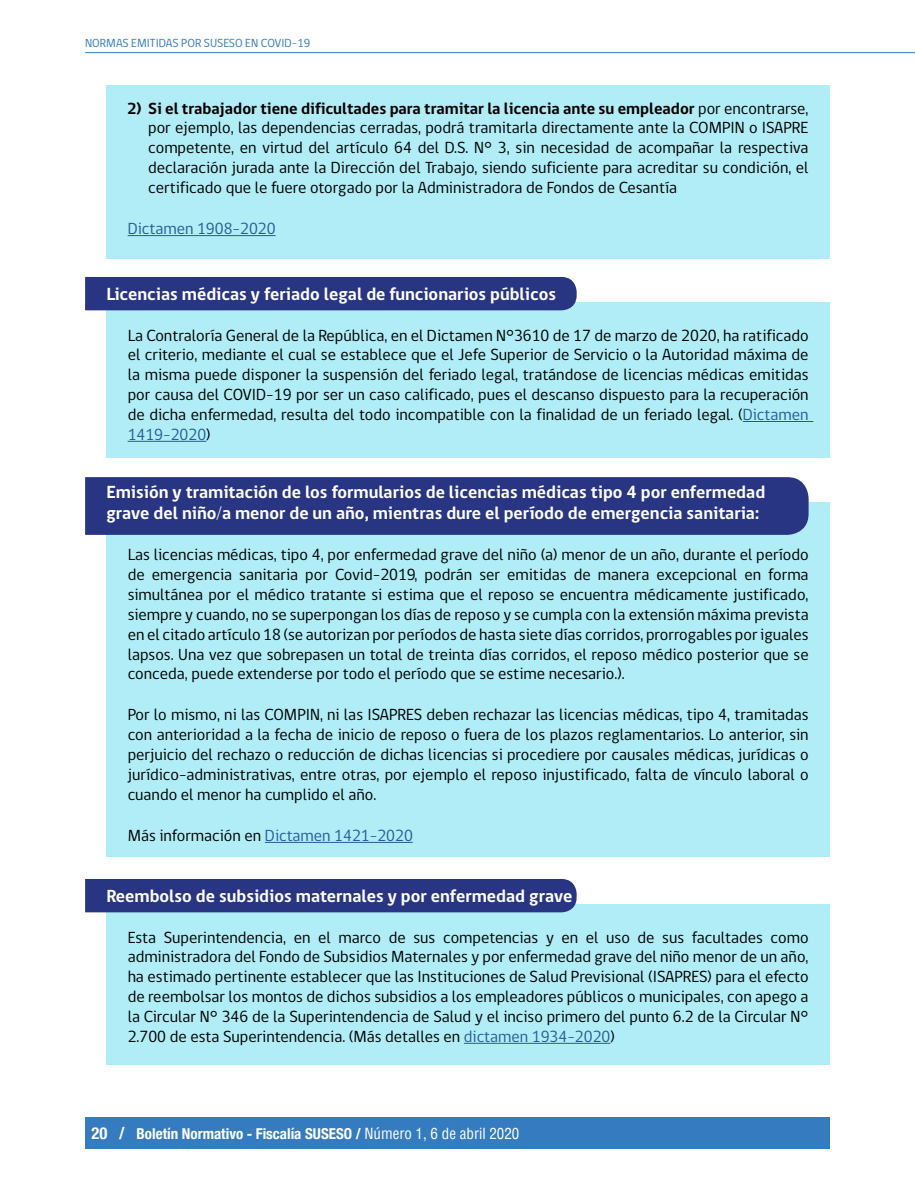
<style>
.page{position:relative;width:915px;height:1187px;background:#fff}
.page>*{position:absolute;margin:0;border:0;box-sizing:border-box;transform-origin:0 0}
.t1{font:700 18px/21.6px "gob CL";color:#fff}
.t2{font:16.5px/19.8px "gob CL";color:#000;text-align:justify}
.t3{font:16.5px "gob CL";color:#275b9b}
.t4{font:700 condensed 15px "Helvetica Neue";color:#fff}
.t5{font:12px "gob CL";color:#357bbf}
.s1{font-weight:700}
.s2{color:#275b9b}
.s3{color:#000}
.s4{font-size:16.5px}
.s5{font-family:"Helvetica";font-weight:400}
</style>
<div class="page">
<div style="left:85px;top:1116px;width:744px;height:32px;background:#357bbf"></div>
<hr style="left:85px;top:52px;width:829px;height:1px;background:#357bbf">
<div style="left:106px;top:85px;width:723px;height:174px;background:#b0edf7"></div>
<div style="left:106px;top:302px;width:723px;height:156px;background:#b0edf7"></div>
<div style="left:85px;top:277px;width:491px;height:33px;background:#283583"></div>
<hr style="left:742px;top:421px;width:71px;height:1px;background:#275b9b">
<hr style="left:128px;top:441px;width:78px;height:1px;background:#275b9b">
<div style="left:106px;top:502px;width:723px;height:354px;background:#b0edf7"></div>
<div style="left:85px;top:477px;width:723px;height:58px;background:#283583"></div>
<hr style="left:265px;top:841px;width:148px;height:1px;background:#275b9b">
<div style="left:106px;top:904px;width:723px;height:160px;background:#b0edf7"></div>
<div style="left:85px;top:879px;width:491px;height:33px;background:#283583"></div>
<hr style="left:464px;top:1042px;width:146px;height:1px;background:#275b9b">
<hr style="left:128px;top:235px;width:147px;height:1px;background:#275b9b">
<p class="t5" style="left:85px;top:35px;width:227px">NORMAS EMITIDAS POR SUSESO EN COVID-19</p>
<p class="t2" style="left:148px;top:99px;width:661px;text-indent:-21px"><span class="s1">2) Si el trabajador tiene dificultades para tramitar la licencia ante su empleador</span> por encontrarse, por ejemplo, las dependencias cerradas, podrá tramitarla directamente ante la COMPIN o ISAPRE competente, en virtud del artículo 64 del D.S. N° 3, sin necesidad de acompañar la respectiva declaración jurada ante la Dirección del Trabajo, siendo suficiente para acreditar su condición, el certificado que le fuere otorgado por la Administradora de Fondos de Cesantía</p>
<p class="t3" style="left:128px;top:217px;width:149px">Dictamen 1908-2020</p>
<p class="t1" style="left:106px;top:283px;width:451px">Licencias médicas y feriado legal de funcionarios públicos</p>
<p class="t2" style="left:128px;top:325px;width:682px">La Contraloría General de la República, en el Dictamen N°3610 de 17 de marzo de 2020, ha ratificado el criterio, mediante el cual se establece que el Jefe Superior de Servicio o la Autoridad máxima de la misma puede disponer la suspensión del feriado legal, tratándose de licencias médicas emitidas por causa del COVID-19 por ser un caso calificado, pues el descanso dispuesto para la recuperación de dicha enfermedad, resulta del todo incompatible con la finalidad de un feriado legal. (<span class="s2">Dictamen 1419-2020</span>)</p>
<p class="t1" style="left:106px;top:481px;width:660px">Emisión y tramitación de los formularios de licencias médicas tipo 4 por enfermedad grave del niño/a menor de un año, mientras dure el período de emergencia sanitaria:</p>
<p class="t2" style="left:128px;top:545px;width:682px">Las licencias médicas, tipo 4, por enfermedad grave del niño (a) menor de un año, durante el período de emergencia sanitaria por Covid-2019, podrán ser emitidas de manera excepcional en forma simultánea por el médico tratante si estima que el reposo se encuentra médicamente justificado, siempre y cuando, no se superpongan los días de reposo y se cumpla con la extensión máxima prevista en el citado artículo 18 (se autorizan por períodos de hasta siete días corridos, prorrogables por iguales lapsos. Una vez que sobrepasen un total de treinta días corridos, el reposo médico posterior que se conceda, puede extenderse por todo el período que se estime necesario.).</p>
<p class="t2" style="left:128px;top:705px;width:682px">Por lo mismo, ni las COMPIN, ni las ISAPRES deben rechazar las licencias médicas, tipo 4, tramitadas con anterioridad a la fecha de inicio de reposo o fuera de los plazos reglamentarios. Lo anterior, sin perjuicio del rechazo o reducción de dichas licencias si procediere por causales médicas, jurídicas o jurídico-administrativas, entre otras, por ejemplo el reposo injustificado, falta de vínculo laboral o cuando el menor ha cumplido el año.</p>
<p class="t3" style="left:128px;top:823px;width:286px"><span class="s3">Más información en</span> Dictamen 1421-2020</p>
<p class="t1" style="left:106px;top:885px;width:668px">Reembolso de subsidios maternales y por enfermedad grave del niño menor de un año</p>
<p class="t2" style="left:128px;top:927px;width:682px">Esta Superintendencia, en el marco de sus competencias y en el uso de sus facultades como administradora del Fondo de Subsidios Maternales y por enfermedad grave del niño menor de un año, ha estimado pertinente establecer que las Instituciones de Salud Previsional (ISAPRES) para el efecto de reembolsar los montos de dichos subsidios a los empleadores públicos o municipales, con apego a la Circular N° 346 de la Superintendencia de Salud y el inciso primero del punto 6.2 de la Circular N° 2.700 de esta Superintendencia. (Más detalles en <span class="s2">dictamen 1934-2020</span>)</p>
<p class="t4" style="left:91px;top:1120px;width:429px"><span class="s4">20 /</span> Boletín Normativo - Fiscalía SUSESO / <span class="s5">Número 1, 6 de abril 2020</span></p>
</div>
